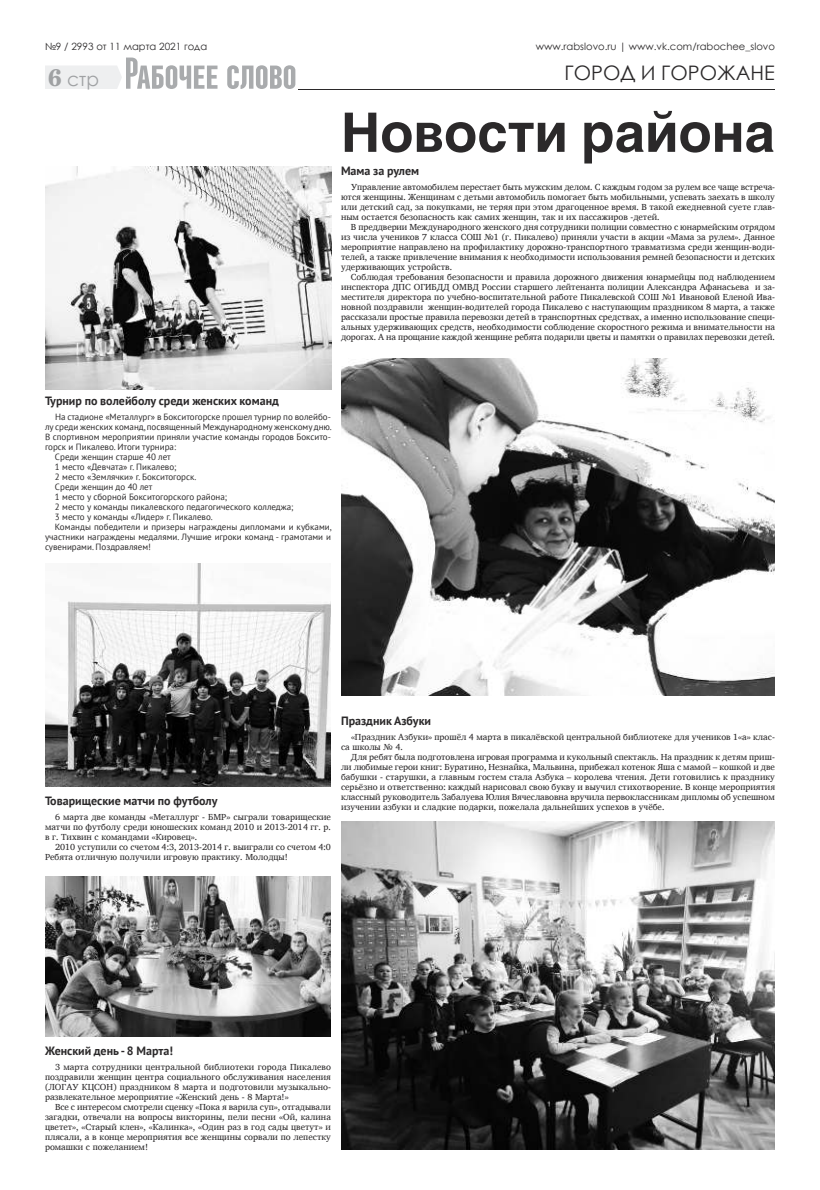
<style>
.page{position:relative;width:820px;height:1190px;background:#fff}
.page>*{position:absolute;margin:0;border:0;box-sizing:border-box;transform-origin:0 0}
.t1{font:700 54px "Helios";color:#2b292a}
.t2{font:20px "Century Gothic";color:#2b292a}
.t3{font:19px "Century Gothic";color:#9fa1a3}
.t4{font:700 12px "PT Sans";color:#2b292a}
.t5{font:10px "Century Gothic";color:#2b292a}
.t6{font:9px/10px "Charis SIL";color:#2b292a;text-align:justify}
.t7{font:9px "PT Sans";color:#2b292a}
.s1{font-family:"New Century Schlbk";font-weight:700;font-size:24px}
</style>
<div class="page">
<hr style="left:298px;top:89px;width:477px;height:1px;background:#2b292a">
<svg style="left:45px;top:58px;width:250px;height:31px"></svg>
<img style="left:342px;top:358px;width:433px;height:338px">
<img style="left:45px;top:167px;width:286px;height:223px">
<img style="left:46px;top:563px;width:285px;height:224px">
<img style="left:341px;top:821px;width:434px;height:329px">
<img style="left:46px;top:876px;width:285px;height:161px">
<p class="t5" style="left:45px;top:39px;width:164px">№9 / 2993 от 11 марта 2021 года</p>
<p class="t5" style="left:536px;top:39px;width:241px">www.rabslovo.ru | www.vk.com/rabochee_slovo</p>
<h3 class="t3" style="left:48px;top:66px;width:53px"><span class="s1">6</span> стр</h3>
<h2 class="t2" style="left:565px;top:59px;width:212px">ГОРОД И ГОРОЖАНЕ</h2>
<h1 class="t1" style="left:341px;top:111px;width:436px">Новости района</h1>
<h3 class="t4" style="left:341px;top:163px;width:80px">Мама за рулем</h3>
<p class="t6" style="left:341px;top:182px;width:436px;text-indent:10px">Управление автомобилем перестает быть мужским делом. С каждым годом за рулем все чаще встреча&shy;ются женщины. Женщинам с детьми автомобиль помогает быть мобильными, успевать заехать в школу или детский сад, за покупками, не теряя при этом драгоценное время. В такой ежедневной суете глав&shy;ным остается безопасность как самих женщин, так и их пассажиров -детей.</p>
<p class="t6" style="left:341px;top:222px;width:436px;text-indent:10px">В преддверии Международного женского дня сотрудники полиции совместно с юнармейским отрядом из числа учеников 7 класса СОШ №1 (г. Пикалево) приняли участи в акции «Мама за рулем». Данное мероприятие направлено на профилактику дорожно-транспортного травматизма среди женщин-води&shy;телей, а также привлечение внимания к необходимости использования ремней безопасности и детских удерживающих устройств.</p>
<p class="t6" style="left:341px;top:272px;width:436px;text-indent:10px">Соблюдая требования безопасности и правила дорожного движения юнармейцы под наблюдением инспектора ДПС ОГИБДД ОМВД России старшего лейтенанта полиции Александра Афанасьева и за&shy;местителя директора по учебно-воспитательной работе Пикалевской СОШ №1 Ивановой Еленой Ива&shy;новной поздравили женщин-водителей города Пикалево с наступающим праздником 8 марта, а также рассказали простые правила перевозки детей в транспортных средствах, а именно использование специ&shy;альных удерживающих средств, необходимости соблюдение скоростного режима и внимательности на дорогах. А на прощание каждой женщине ребята подарили цветы и памятки о правилах перевозки детей.</p>
<h3 class="t4" style="left:45px;top:393px;width:235px">Турнир по волейболу среди женских команд</h3>
<p class="t7" style="left:55px;top:411px;width:277px">На стадионе «Металлург» в Бокситогорске прошел турнир по волейбо-</p>
<p class="t7" style="left:45px;top:421px;width:288px">лу среди женских команд, посвященный Международному женскому дню.</p>
<p class="t7" style="left:45px;top:431px;width:287px">В спортивном мероприятии приняли участие команды городов Боксито-</p>
<p class="t7" style="left:45px;top:441px;width:133px">горск и Пикалево. Итоги турнира:</p>
<p class="t7" style="left:55px;top:451px;width:117px">Среди женщин старше 40 лет</p>
<p class="t7" style="left:55px;top:461px;width:123px">1 место «Девчата» г. Пикалево;</p>
<p class="t7" style="left:55px;top:471px;width:143px">2 место «Землячки» г. Бокситогорск.</p>
<p class="t7" style="left:55px;top:481px;width:99px">Среди женщин до 40 лет</p>
<p class="t7" style="left:55px;top:491px;width:174px">1 место у сборной Бокситогорского района;</p>
<p class="t7" style="left:55px;top:501px;width:240px">2 место у команды пикалевского педагогического колледжа;</p>
<p class="t7" style="left:55px;top:511px;width:159px">3 место у команды «Лидер» г. Пикалево.</p>
<p class="t7" style="left:55px;top:521px;width:278px">Команды победители и призеры награждены дипломами и кубками,</p>
<p class="t7" style="left:45px;top:531px;width:287px">участники награждены медалями. Лучшие игроки команд - грамотами и</p>
<p class="t7" style="left:45px;top:541px;width:107px">сувенирами. Поздравляем!</p>
<h3 class="t4" style="left:45px;top:793px;width:174px">Товарищеские матчи по футболу</h3>
<p class="t6" style="left:45px;top:812px;width:288px;text-indent:10px">6 марта две команды «Металлург - БМР» сыграли товарищеские матчи по футболу среди юношеских команд 2010 и 2013-2014 гг. р. в г. Тихвин с командами «Кировец».</p>
<p class="t6" style="left:45px;top:842px;width:288px;text-indent:10px">2010 уступили со счетом 4:3, 2013-2014 г. выиграли со счетом 4:0<br>Ребята отличную получили игровую практику. Молодцы!</p>
<h3 class="t4" style="left:341px;top:713px;width:92px">Праздник Азбуки</h3>
<p class="t6" style="left:341px;top:732px;width:436px;text-indent:10px">«Праздник Азбуки» прошёл 4 марта в пикалёвской центральной библиотеке для учеников 1«а» клас&shy;са школы № 4.</p>
<p class="t6" style="left:341px;top:752px;width:436px;text-indent:10px">Для ребят была подготовлена игровая программа и кукольный спектакль. На праздник к детям приш&shy;ли любимые герои книг: Буратино, Незнайка, Мальвина, прибежал котенок Яша с мамой – кошкой и две бабушки - старушки, а главным гостем стала Азбука – королева чтения. Дети готовились к празднику серьёзно и ответственно: каждый нарисовал свою букву и выучил стихотворение. В конце мероприятия классный руководитель Забалуева Юлия Вячеславовна вручила первоклассникам дипломы об успешном изучении азбуки и сладкие подарки, пожелала дальнейших успехов в учёбе.</p>
<h3 class="t4" style="left:45px;top:1043px;width:129px">Женский день - 8 Марта!</h3>
<p class="t6" style="left:45px;top:1062px;width:288px;text-indent:10px">3 марта сотрудники центральной библиотеки города Пикалево поздравили женщин центра социального обслуживания населения (ЛОГАУ КЦСОН) праздником 8 марта и подготовили музыкально&shy;развлекательное мероприятие «Женский день - 8 Марта!»</p>
<p class="t6" style="left:45px;top:1102px;width:288px;text-indent:10px">Все с интересом смотрели сценку «Пока я варила суп», отгадывали загадки, отвечали на вопросы викторины, пели песни «Ой, калина цветет», «Старый клен», «Калинка», «Один раз в год сады цветут» и плясали, а в конце мероприятия все женщины сорвали по лепестку ромашки с пожеланием!</p>
</div>
